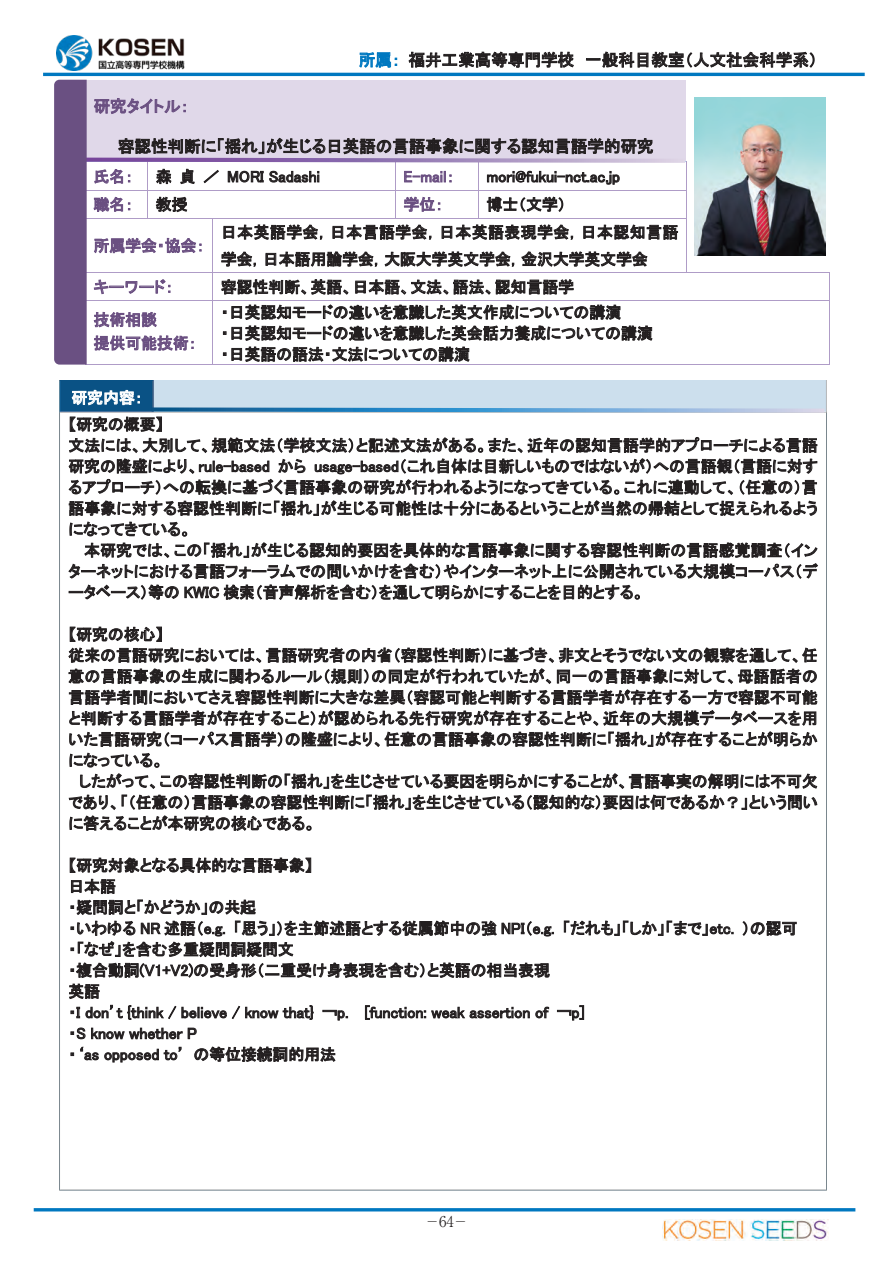
<style>
.page{position:relative;width:893px;height:1263px;background:#fff}
.page>*{position:absolute;margin:0;border:0;box-sizing:border-box;transform-origin:0 0}
.t1{font:16.5px "MS P Gothic";color:#231f20}
.t2{font:16.5px "MS P Gothic";color:#6a4f81}
.t3{font:15.9px/21px "MS P Gothic";color:#231f20}
.t4{font:15.9px/27px "MS P Gothic";letter-spacing:.025em;color:#231f20}
.t5{font:15.9px/23.4px "MS P Gothic";color:#6a4f81}
.t6{font:15.9px "MS P Gothic";color:#fff}
.t7{font:300 14.85px "Ryumin Pr 6";color:#231f20;scale:.6 1}
.s1{color:#0078c0}
</style>
<div class="page">
<hr style="left:43px;top:73px;width:822px;height:3px;background:#0078c0">
<img style="left:57px;top:35px;width:127px;height:35px">
<hr style="left:686px;top:272px;width:143px;height:1px;background:#af9cc7">
<hr style="left:213px;top:300px;width:616px;height:1px;background:#af9cc7">
<svg style="left:829px;top:272px;width:1px;height:29px"></svg>
<hr style="left:213px;top:364px;width:616px;height:1px;background:#af9cc7">
<hr style="left:829px;top:301px;width:1px;height:63px;background:#af9cc7">
<img style="left:694px;top:97px;width:132px;height:158px">
<svg style="left:54px;top:80px;width:633px;height:285px"></svg>
<img style="left:59px;top:380px;width:768px;height:811px">
<svg style="left:152px;top:407px;width:672px;height:6px;background:#79a9ce"></svg>
<hr style="left:34px;top:1208px;width:821px;height:3px;background:#0078c0">
<img style="left:663px;top:1220px;width:166px;height:21px">
<p class="t1" style="left:359px;top:52px;width:460px"><span class="s1">所属：</span> 福井工業高等専門学校 一般科目教室（人文社会科学系）</p>
<p class="t2" style="left:94px;top:98px;width:97px">研究タイトル：</p>
<p class="t1" style="left:118px;top:138px;width:537px">容認性判断に「揺れ」が生じる日英語の言語事象に関する認知言語学的研究</p>
<p class="t5" style="left:94px;top:165px;width:41px">氏名：</p>
<p class="t3" style="left:156px;top:166px;width:166px">森 貞 ／ MORI Sadashi</p>
<p class="t5" style="left:404px;top:165px;width:52px">E-mail：</p>
<p class="t3" style="left:487px;top:166px;width:135px">mori@fukui-nct.ac.jp</p>
<p class="t5" style="left:94px;top:193px;width:41px">職名：</p>
<p class="t3" style="left:156px;top:194px;width:33px">教授</p>
<p class="t5" style="left:404px;top:193px;width:41px">学位：</p>
<p class="t3" style="left:487px;top:194px;width:81px">博士（文学）</p>
<p class="t5" style="left:94px;top:234px;width:112px">所属学会・協会：</p>
<p class="t4" style="left:221px;top:219px;width:459px">日本英語学会，日本言語学会，日本英語表現学会，日本認知言語学会，日本語用論学会，大阪大学英文学会，金沢大学英文学会</p>
<p class="t5" style="left:94px;top:275px;width:81px">キーワード：</p>
<p class="t3" style="left:221px;top:276px;width:355px">容認性判断、英語、日本語、文法、語法、認知言語学</p>
<p class="t5" style="left:94px;top:308px;width:104px">技術相談<br>提供可能技術：</p>
<p class="t3" style="left:221px;top:302px;width:433px">・日英認知モードの違いを意識した英文作成についての講演<br>・日英認知モードの違いを意識した英会話力養成についての講演・日英語の語法・文法についての講演</p>
<p class="t6" style="left:71px;top:390px;width:73px">研究内容：</p>
<p class="t3" style="left:68px;top:414px;width:751px">【研究の概要】<br>文法には、大別して、規範文法（学校文法）と記述文法がある。また、近年の認知言語学的アプローチによる言語研究の隆盛により、rule-based から usage-based（これ自体は目新しいものではないが）への言語観（言語に対するアプローチ）への転換に基づく言語事象の研究が行われるようになってきている。これに連動して、（任意の）言語事象に対する容認性判断に「揺れ」が生じる可能性は十分にあるということが当然の帰結として捉えられるようになってきている。</p>
<p class="t3" style="left:68px;top:540px;width:751px;text-align:justify;text-indent:16px">本研究では、この「揺れ」が生じる認知的要因を具体的な言語事象に関する容認性判断の言語感覚調査（インターネットにおける言語フォーラムでの問いかけを含む）やインターネット上に公開されている大規模コーパス（データベース）等の KWIC 検索（音声解析を含む）を通して明らかにすることを目的とする。</p>
<p class="t3" style="left:68px;top:624px;width:751px">【研究の核心】<br>従来の言語研究においては、言語研究者の内省（容認性判断）に基づき、非文とそうでない文の観察を通して、任意の言語事象の生成に関わるルール（規則）の同定が行われていたが、同一の言語事象に対して、母語話者の言語学者間においてさえ容認性判断に大きな差異（容認可能と判断する言語学者が存在する一方で容認不可能と判断する言語学者が存在すること）が認められる先行研究が存在することや、近年の大規模データベースを用いた言語研究（コーパス言語学）の隆盛により、任意の言語事象の容認性判断に「揺れ」が存在することが明らかになっている。</p>
<p class="t3" style="left:68px;top:771px;width:751px;text-align:justify;text-indent:11px">したがって、この容認性判断の「揺れ」を生じさせている要因を明らかにすることが、言語事実の解明には不可欠であり、「（任意の）言語事象の容認性判断に「揺れ」を生じさせている（認知的な）要因は何であるか？」という問いに答えることが本研究の核心である。</p>
<p class="t3" style="left:68px;top:855px;width:731px">【研究対象となる具体的な言語事象】<br>日本語<br>・疑問詞と「かどうか」の共起<br>・いわゆる NR 述語（e.g. 「思う」）を主節述語とする従属節中の強 NPI（e.g. 「だれも」「しか」「まで」etc. ）の認可・「なぜ」を含む多重疑問詞疑問文<br>・複合動詞(V1+V2)の受身形（二重受け身表現を含む）と英語の相当表現<br>英語<br>・I don’t {think / believe / know that} ￢p. [function: weak assertion of ￢p]<br>・S know whether P<br>・‘as opposed to’ の等位接続詞的用法</p>
<p class="t7" style="left:428px;top:1210px;width:64px">─64─</p>
</div>
